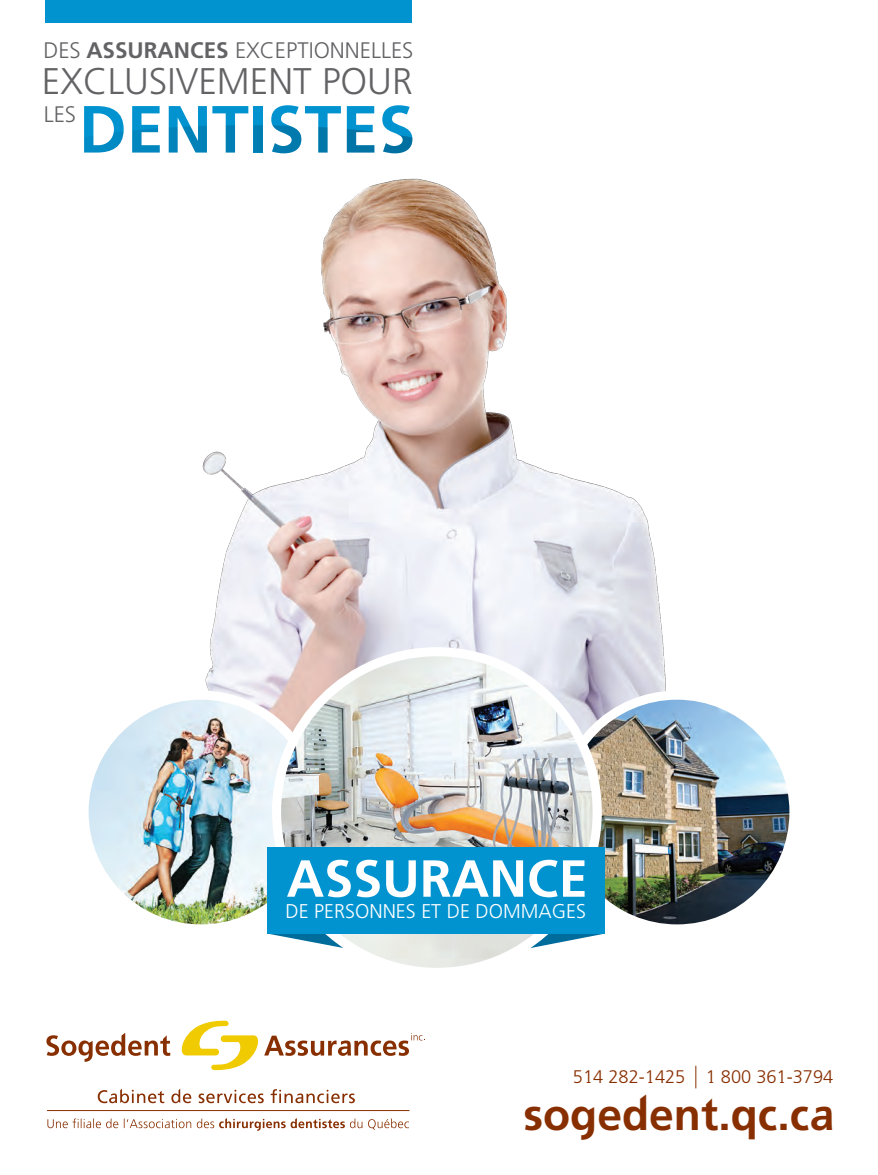
<style>
.page{position:relative;width:878px;height:1175px;background:#fff}
.page>*{position:absolute;margin:0;border:0;box-sizing:border-box;transform-origin:0 0}
.t1{font:66.6px "Freeway Demi";color:#0093d0}
.t2{font:52.05px "Freeway Demi";color:#fff}
.t3{font:44.4px "Freeway Demi";color:#882f01}
.t4{font:300 37.05px "Freeway";color:#636366}
.t5{font:300 22.5px "Freeway";color:#636366}
.t6{font:300 19.95px "Freeway";color:#fff}
.t7{font:300 18.15px "Freeway";color:#882f01}
.s1{font-family:"Freeway Demi";font-weight:400}
</style>
<div class="page">
<img style="left:202px;top:178px;width:464px;height:539px">
<svg style="left:47px;top:1118px;width:71px;height:10px"></svg>
<svg style="left:124px;top:1118px;width:67px;height:10px"></svg>
<svg style="left:197px;top:1118px;width:165px;height:12px"></svg>
<svg style="left:368px;top:1118px;width:41px;height:11px"></svg>
<hr style="left:47px;top:1110px;width:362px;height:1px;background:#882f01">
<svg style="left:98px;top:1088px;width:66px;height:15px"></svg>
<svg style="left:171px;top:1088px;width:20px;height:15px"></svg>
<svg style="left:199px;top:1089px;width:65px;height:14px"></svg>
<svg style="left:270px;top:1089px;width:85px;height:14px"></svg>
<svg style="left:46px;top:1033px;width:124px;height:28px"></svg>
<svg style="left:181px;top:1020px;width:244px;height:50px"></svg>
<div style="left:46px;top:0;width:366px;height:23px;background:#0093d0"></div>
<img style="left:84px;top:695px;width:234px;height:234px;border-radius:117px">
<div style="left:79px;top:690px;width:243px;height:243px;border:9px solid #fff;border-radius:50%"></div>
<img style="left:597px;top:695px;width:191px;height:228px">
<div style="left:555px;top:690px;width:243px;height:243px;border:9px solid #fff;border-radius:50%"></div>
<img style="left:276px;top:651px;width:321px;height:316px">
<div style="left:272px;top:647px;width:329px;height:330px;border:9px solid #fff;border-radius:50%"></div>
<svg style="left:530px;top:933px;width:75px;height:15px"></svg>
<svg style="left:267px;top:933px;width:76px;height:15px"></svg>
<div style="left:267px;top:846px;width:338px;height:87px;background:#0093d0"></div>
<svg style="left:695px;top:1065px;width:1px;height:23px"></svg>
<svg style="left:84px;top:132px;width:39px;height:20px"></svg>
<svg style="left:132px;top:128px;width:28px;height:24px"></svg>
<svg style="left:169px;top:126px;width:38px;height:26px"></svg>
<svg style="left:226px;top:125px;width:9px;height:27px"></svg>
<svg style="left:253px;top:125px;width:10px;height:27px"></svg>
<svg style="left:272px;top:125px;width:29px;height:28px"></svg>
<svg style="left:318px;top:127px;width:9px;height:25px"></svg>
<svg style="left:347px;top:129px;width:27px;height:23px"></svg>
<svg style="left:383px;top:135px;width:29px;height:18px"></svg>
<p class="t5" style="left:43px;top:37px;width:371px">DES <span class="s1">ASSURANCES</span> EXCEPTIONNELLES</p>
<h3 class="t4" style="left:42px;top:60px;width:372px">EXCLUSIVEMENT POUR</h3>
<h1 class="t1" style="left:79px;top:93px;width:338px">DENTISTES</h1>
<p class="t5" style="left:44px;top:102px;width:34px">LES</p>
<h2 class="t2" style="left:286px;top:850px;width:303px">ASSURANCE</h2>
<p class="t6" style="left:285px;top:900px;width:302px">DE PERSONNES ET DE DOMMAGES</p>
<p class="t7" style="left:573px;top:1066px;width:262px">514 282-1425 1 800 361-3794</p>
<h3 class="t3" style="left:523px;top:1090px;width:312px">sogedent.qc.ca</h3>
</div>
